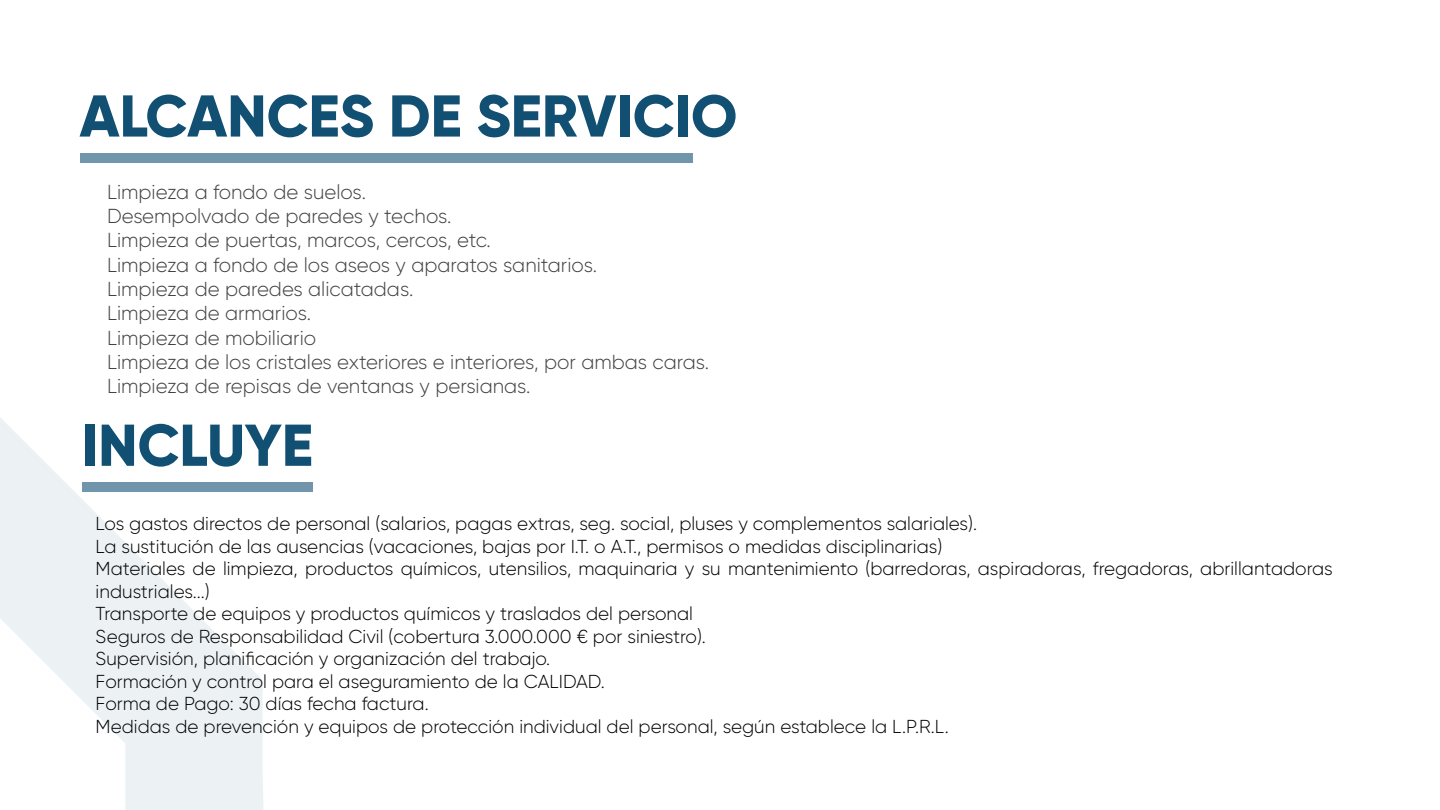
<style>
.page{position:relative;width:1440px;height:810px;background:#fff}
.page>*{position:absolute;margin:0;border:0;box-sizing:border-box;transform-origin:0 0}
.t1{font:800 58.88px "Gilroy";color:#115073}
.t2{font:300 20.25px/24.3px "Gilroy";color:#424143}
.t3{font:300 18.75px/22.5px "Gilroy";color:#000}
</style>
<div class="page">
<div style="left:80px;top:153px;width:612px;height:10px;background:#7195aa"></div>
<svg style="left:0;top:418px;width:263px;height:392px;fill:#ecf1f4"></svg>
<div style="left:82px;top:482px;width:231px;height:10px;background:#7195aa"></div>
<h1 class="t1" style="left:80px;top:79px;width:659px">ALCANCES DE SERVICIO</h1>
<p class="t2" style="left:107px;top:179px;width:604px">Limpieza a fondo de suelos.<br>Desempolvado de paredes y techos.<br>Limpieza de puertas, marcos, cercos, etc.<br>Limpieza a fondo de los aseos y aparatos sanitarios.<br>Limpieza de paredes alicatadas.<br>Limpieza de armarios.<br>Limpieza de mobiliario<br>Limpieza de los cristales exteriores e interiores, por ambas caras.<br>Limpieza de repisas de ventanas y persianas.</p>
<h1 class="t1" style="left:82px;top:408px;width:233px">INCLUYE</h1>
<p class="t3" style="left:96px;top:512px;width:1239px">Los gastos directos de personal (salarios, pagas extras, seg. social, pluses y complementos salariales).<br>La sustitución de las ausencias (vacaciones, bajas por I.T. o A.T., permisos o medidas disciplinarias)<br>Materiales de limpieza, productos químicos, utensilios, maquinaria y su mantenimiento (barredoras, aspiradoras, fregadoras, abrillantadoras industriales...)<br>Transporte de equipos y productos químicos y traslados del personal<br>Seguros de Responsabilidad Civil (cobertura 3.000.000 € por siniestro).<br>Supervisión, planificación y organización del trabajo.<br>Formación y control para el aseguramiento de la CALIDAD.<br>Forma de Pago: 30 días fecha factura.<br>Medidas de prevención y equipos de protección individual del personal, según establece la L.P.R.L.</p>
</div>
